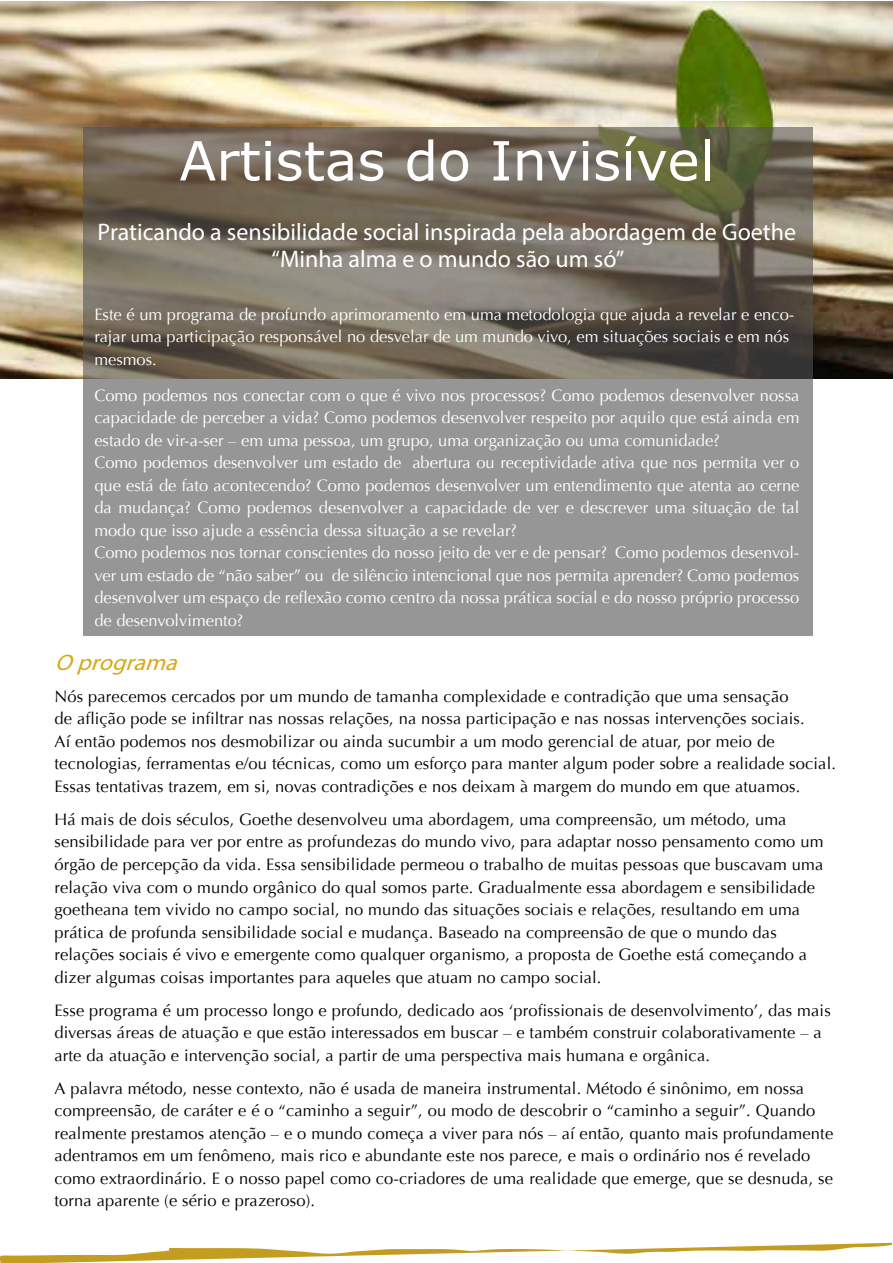
<style>
.page{position:relative;width:893px;height:1263px;background:#fff}
.page>*{position:absolute;margin:0;border:0;box-sizing:border-box;transform-origin:0 0}
.t1{font:54px "Verdana";color:#fff}
.t2{font:24px/27px "Myriad Pro";color:#fff;text-align:center}
.t3{font:italic 22.5px "Myriad Pro";color:#d8a814;scale:1.06 1}
.t4{font:16.5px/22.5px "Optima";letter-spacing:.01em;color:#000}
.t5{font:16.5px/22.5px "Optima";color:#fff}
</style>
<div class="page">
<img style="left:0;top:1px;width:893px;height:377px">
<svg style="left:83px;top:128px;width:730px;height:508px;background:#837e77"></svg>
<svg style="left:0;top:1243px;width:892px;height:20px"></svg>
<h1 class="t1" style="left:179px;top:126px;width:536px">Artistas do Invisível</h1>
<h2 class="t2" style="left:98px;top:218px;width:700px">Praticando a sensibilidade social inspirada pela abordagem de Goethe “Minha alma e o mundo são um só”</h2>
<p class="t5" style="left:94px;top:303px;width:701px">Este é um programa de profundo aprimoramento em uma metodologia que ajuda a revelar e enco&shy;rajar uma participação responsável no desvelar de um mundo vivo, em situações sociais e em nós mesmos.</p>
<p class="t5" style="left:94px;top:384px;width:707px">Como podemos nos conectar com o que é vivo nos processos? Como podemos desenvolver nossa capacidade de perceber a vida? Como podemos desenvolver respeito por aquilo que está ainda em estado de vir-a-ser – em uma pessoa, um grupo, uma organização ou uma comunidade?<br>Como podemos desenvolver um estado de abertura ou receptividade ativa que nos permita ver o que está de fato acontecendo? Como podemos desenvolver um entendimento que atenta ao cerne da mudança? Como podemos desenvolver a capacidade de ver e descrever uma situação de tal modo que isso ajude a essência dessa situação a se revelar?<br>Como podemos nos tornar conscientes do nosso jeito de ver e de pensar? Como podemos desenvol&shy;ver um estado de “não saber” ou de silêncio intencional que nos permita aprender? Como podemos desenvolver um espaço de reflexão como centro da nossa prática social e do nosso próprio processo de desenvolvimento?</p>
<h3 class="t3" style="left:55px;top:648px;width:125px">O programa</h3>
<p class="t4" style="left:54px;top:685px;width:783px">Nós parecemos cercados por um mundo de tamanha complexidade e contradição que uma sensação<br>de aflição pode se infiltrar nas nossas relações, na nossa participação e nas nossas intervenções sociais.<br>Aí então podemos nos desmobilizar ou ainda sucumbir a um modo gerencial de atuar, por meio de tecnologias, ferramentas e/ou técnicas, como um esforço para manter algum poder sobre a realidade social.<br>Essas tentativas trazem, em si, novas contradições e nos deixam à margem do mundo em que atuamos.</p>
<p class="t4" style="left:54px;top:808px;width:770px">Há mais de dois séculos, Goethe desenvolveu uma abordagem, uma compreensão, um método, uma sensibilidade para ver por entre as profundezas do mundo vivo, para adaptar nosso pensamento como um órgão de percepção da vida. Essa sensibilidade permeou o trabalho de muitas pessoas que buscavam uma relação viva com o mundo orgânico do qual somos parte. Gradualmente essa abordagem e sensibilidade goetheana tem vivido no campo social, no mundo das situações sociais e relações, resultando em uma prática de profunda sensibilidade social e mudança. Baseado na compreensão de que o mundo das relações sociais é vivo e emergente como qualquer organismo, a proposta de Goethe está começando a dizer algumas coisas importantes para aqueles que atuam no campo social.</p>
<p class="t4" style="left:54px;top:999px;width:778px">Esse programa é um processo longo e profundo, dedicado aos ‘profissionais de desenvolvimento’, das mais diversas áreas de atuação e que estão interessados em buscar – e também construir colaborativamente – a arte da atuação e intervenção social, a partir de uma perspectiva mais humana e orgânica.</p>
<p class="t4" style="left:54px;top:1077px;width:780px">A palavra método, nesse contexto, não é usada de maneira instrumental. Método é sinônimo, em nossa compreensão, de caráter e é o “caminho a seguir”, ou modo de descobrir o “caminho a seguir”. Quando realmente prestamos atenção – e o mundo começa a viver para nós – aí então, quanto mais profundamente adentramos em um fenômeno, mais rico e abundante este nos parece, e mais o ordinário nos é revelado como extraordinário. E o nosso papel como co-criadores de uma realidade que emerge, que se desnuda, se torna aparente (e sério e prazeroso).</p>
</div>
